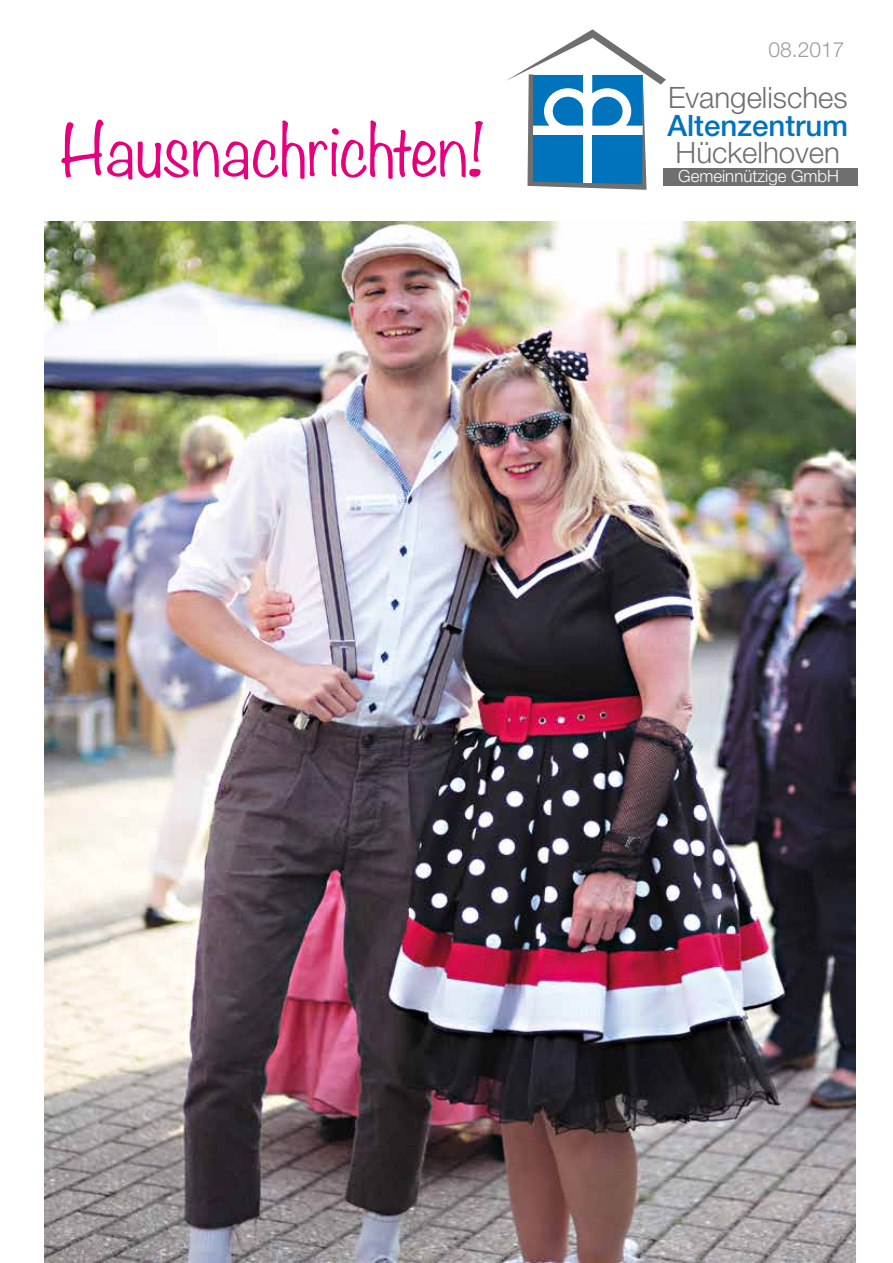
<style>
.page{position:relative;width:893px;height:1263px;background:#fff}
.page>*{position:absolute;margin:0;border:0;box-sizing:border-box;transform-origin:0 0}
.t1{font:300 29.4px "Helvetica Neue LT Pro";color:#706f6f}
.t2{font:500 29.4px "Helvetica Neue LT Pro";color:#0073bd}
.t3{font:300 21px "Helvetica Neue LT Pro";color:#9d9d9c}
.t4{font:300 16.8px "Helvetica Neue LT Pro";color:#fff}
</style>
<div class="page">
<svg style="left:506px;top:29px;width:160px;height:161px"></svg>
<div style="left:663px;top:169px;width:194px;height:17px;background:#706f6f"></div>
<svg style="left:61px;top:120px;width:422px;height:59px"></svg>
<img style="left:44px;top:221px;width:812px;height:1042px">
<p class="t3" style="left:769px;top:37px;width:77px">08.2017</p>
<p class="t1" style="left:668px;top:80px;width:181px">Evangelisches</p>
<p class="t2" style="left:667px;top:107px;width:182px">Altenzentrum</p>
<p class="t1" style="left:676px;top:134px;width:166px">Hückelhoven</p>
<p class="t4" style="left:678px;top:166px;width:162px">Gemeinnützige GmbH</p>
</div>
